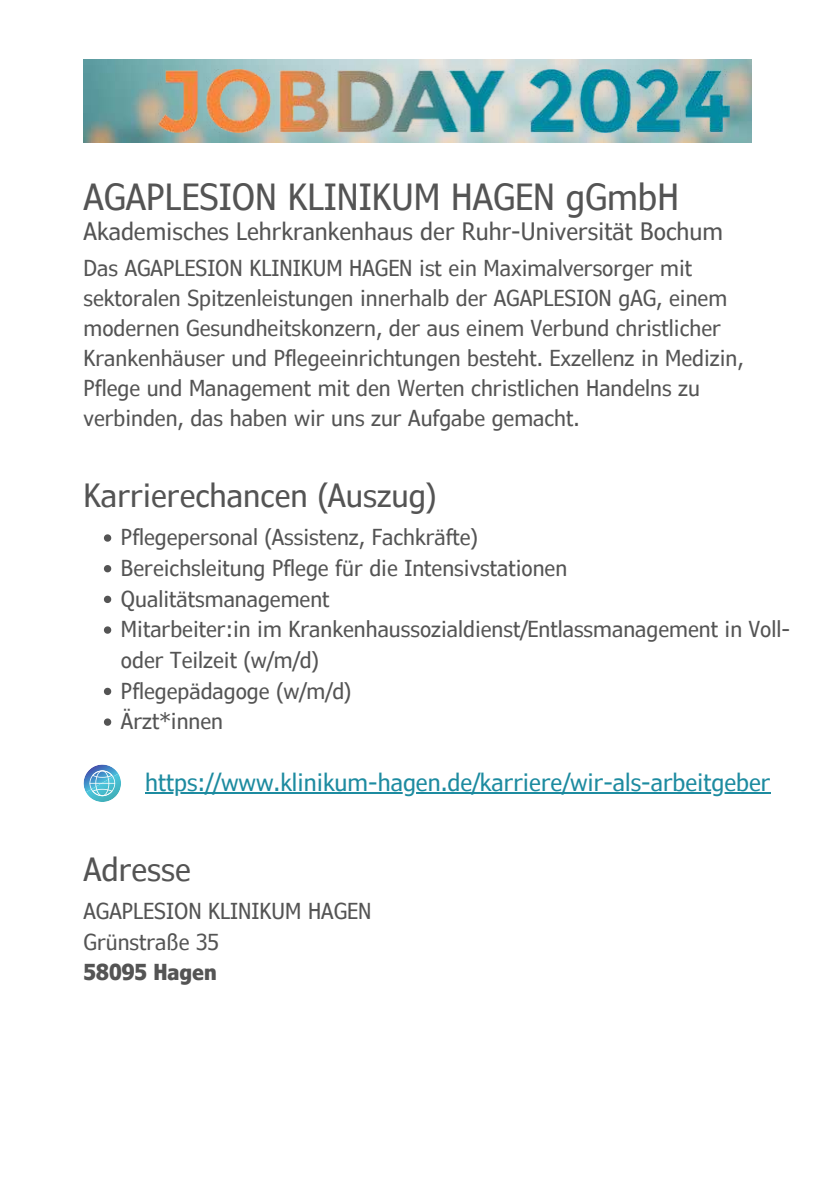
<style>
.page{position:relative;width:836px;height:1196px;background:#fff}
.page>*{position:absolute;margin:0;border:0;box-sizing:border-box;transform-origin:0 0}
.t1{font:condensed 36px "Verdana Pro";color:#545454}
.t2{font:condensed 32px "Verdana Pro";color:#545454}
.t3{font:condensed 24px "Verdana Pro";color:#1d8ba0}
.t4{font:condensed 24px "Verdana Pro";color:#545454}
.t5{font:condensed 22px/30.6px "Verdana Pro";color:#545454}
.t6{font:700 condensed 22px "Verdana Pro";color:#545454}
</style>
<div class="page">
<img style="left:84px;top:60px;width:667px;height:82px">
<img style="left:158px;top:70px;width:572px;height:63px">
<svg style="left:88px;top:764px;width:28px;height:32px"></svg>
<svg style="left:104px;top:534px;width:7px;height:7px"></svg>
<svg style="left:104px;top:565px;width:7px;height:7px"></svg>
<svg style="left:104px;top:595px;width:7px;height:8px"></svg>
<svg style="left:104px;top:626px;width:7px;height:7px"></svg>
<svg style="left:104px;top:687px;width:7px;height:8px"></svg>
<svg style="left:104px;top:718px;width:7px;height:7px"></svg>
<hr style="left:145px;top:792px;width:625px;height:1px;background:#1d8ba0">
<h1 class="t1" style="left:84px;top:174px;width:597px">AGAPLESION KLINIKUM HAGEN gGmbH</h1>
<p class="t4" style="left:84px;top:216px;width:641px">Akademisches Lehrkrankenhaus der Ruhr-Universität Bochum</p>
<p class="t5" style="left:84px;top:254px;width:661px;line-height:30px">Das AGAPLESION KLINIKUM HAGEN ist ein Maximalversorger mit sektoralen Spitzenleistungen innerhalb der AGAPLESION gAG, einem modernen Gesundheitskonzern, der aus einem Verbund christlicher Krankenhäuser und Pflegeeinrichtungen besteht. Exzellenz in Medizin, Pflege und Management mit den Werten christlichen Handelns zu verbinden, das haben wir uns zur Aufgabe gemacht.</p>
<h2 class="t2" style="left:84px;top:475px;width:354px">Karrierechancen (Auszug)</h2>
<p class="t5" style="left:121px;top:522px;width:670px">Pflegepersonal (Assistenz, Fachkräfte)<br>Bereichsleitung Pflege für die Intensivstationen<br>Qualitätsmanagement<br>Mitarbeiter:in im Krankenhaussozialdienst/Entlassmanagement in Voll&shy;oder Teilzeit (w/m/d)<br>Pflegepädagoge (w/m/d)<br>Ärzt*innen</p>
<p class="t3" style="left:145px;top:766px;width:626px">https://www.klinikum-hagen.de/karriere/wir-als-arbeitgeber</p>
<h2 class="t2" style="left:84px;top:849px;width:109px">Adresse</h2>
<p class="t5" style="left:84px;top:895px;width:289px;line-height:31.6px">AGAPLESION KLINIKUM HAGEN<br>Grünstraße 35</p>
<p class="t6" style="left:84px;top:957px;width:135px">58095 Hagen</p>
</div>
